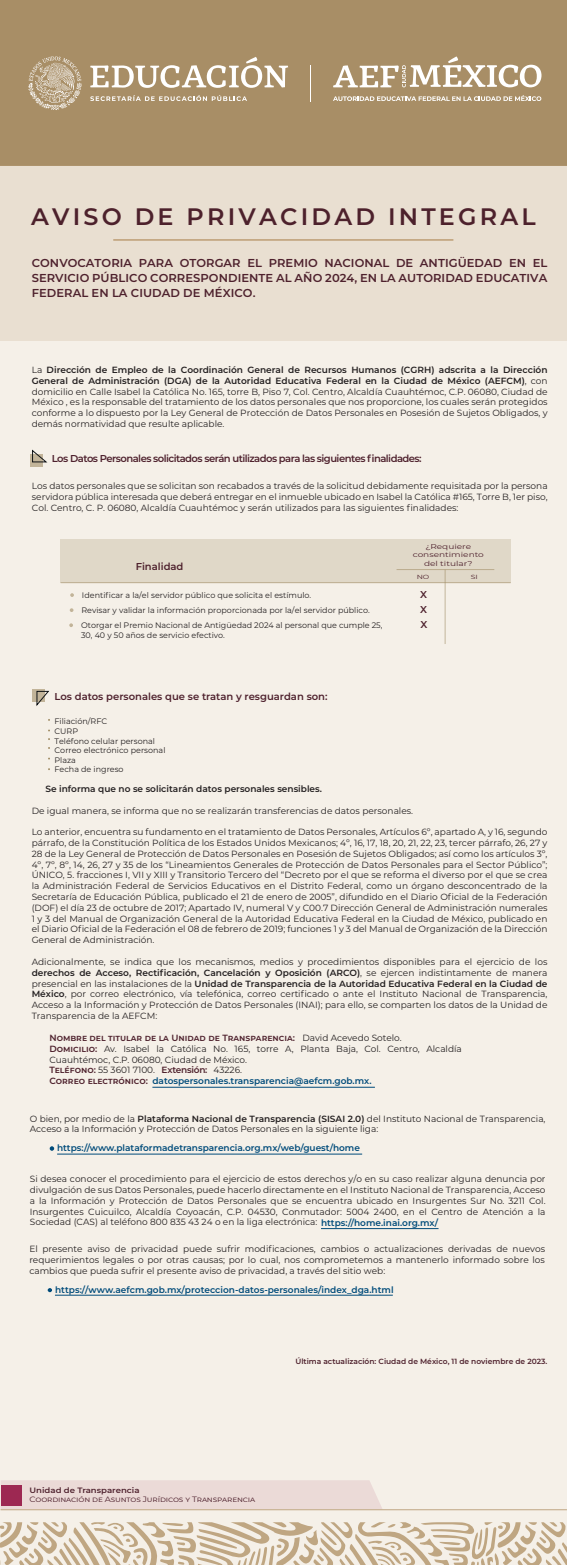
<style>
.page{position:relative;width:567px;height:1565px;background:#fff}
.page>*{position:absolute;margin:0;border:0;box-sizing:border-box;transform-origin:0 0}
.t1{font:600 23.8px "Montserrat";letter-spacing:.135em;color:#4d212c}
.t2{font:600 11.5px/15px "Montserrat";letter-spacing:.005em;color:#4e212d;text-align:justify}
.t3{font:600 10px/15px "Montserrat";letter-spacing:-.055em;color:#4e212d;text-align:justify}
.t4{font:9px/10.8px "Montserrat";color:#231f20;text-align:justify}
.t5{font:600 9px "Montserrat";color:#004b7a}
.t6{font:600 9px "Montserrat";color:#231f20}
.t7{font:8px/9.6px "Montserrat";color:#231f20}
.t8{font:7.8px "Montserrat";letter-spacing:-.02em;color:#4e212d;scale:1.1 1}
.t9{font:600 7.8px "Montserrat";color:#4e212d;scale:1.1 1}
.t10{font:600 7.5px "Montserrat";color:#4e212d}
.t11{font:7px/8.4px "Montserrat";color:#4e212d;text-align:center;scale:1.28 1}
.t12{font:6px "Montserrat";color:#4e212d;scale:1.28 1}
.s1{font-weight:600}
.s2{font-weight:600;color:#4e212d}
.s3{font-weight:600;color:#004b7a}
</style>
<div class="page">
<div style="left:0;top:165px;width:566px;height:1399px;background:#f5f0e8"></div>
<div style="left:1px;top:0;width:565px;height:165px;background:#a88e66"></div>
<hr style="left:310px;top:65px;width:1px;height:37px;background:#fff">
<svg style="left:333px;top:56px;width:208px;height:31px"></svg>
<svg style="left:333px;top:95px;width:207px;height:6px"></svg>
<svg style="left:90px;top:57px;width:198px;height:31px"></svg>
<svg style="left:90px;top:95px;width:157px;height:6px"></svg>
<svg style="left:28px;top:56px;width:54px;height:54px"></svg>
<div style="left:0;top:165px;width:566px;height:176px;background:#e9dfd1"></div>
<div style="left:30px;top:454px;width:13px;height:13px;background:#c2b499"></div>
<svg style="left:32px;top:449px;width:15px;height:14px"></svg>
<svg style="left:0;top:1522px;width:566px;height:42px"></svg>
<div style="left:32px;top:689px;width:13px;height:12px;background:#c2b499"></div>
<svg style="left:36px;top:690px;width:13px;height:16px"></svg>
<hr style="left:152px;top:1086px;width:222px;height:1px;background:#004b7a">
<hr style="left:57px;top:1153px;width:305px;height:1px;background:#004b7a">
<svg style="left:50px;top:1146px;width:4px;height:4px"></svg>
<hr style="left:320px;top:1228px;width:118px;height:1px;background:#004b7a">
<hr style="left:55px;top:1294px;width:337px;height:1px;background:#004b7a">
<svg style="left:48px;top:1288px;width:4px;height:3px"></svg>
<div style="left:1px;top:1480px;width:381px;height:28px;background:#ebdad7"></div>
<hr style="left:1px;top:1508px;width:565px;height:1px;background:#bfa682">
<div style="left:1px;top:1484px;width:20px;height:21px;background:#9d2852"></div>
<hr style="left:113px;top:239px;width:340px;height:1px;background:#b28d5d">
<div style="left:61px;top:538px;width:449px;height:44px;background:#e0d8c8"></div>
<hr style="left:61px;top:582px;width:449px;height:1px;background:#a18d65">
<hr style="left:396px;top:569px;width:98px;height:1px;background:#a18d65">
<hr style="left:444px;top:569px;width:1px;height:75px;background:#a18d65">
<svg style="left:70px;top:593px;width:4px;height:4px"></svg>
<svg style="left:70px;top:608px;width:3px;height:4px"></svg>
<svg style="left:69px;top:623px;width:4px;height:4px"></svg>
<h1 class="t1" style="left:31px;top:200px;width:505px">AVISO DE PRIVACIDAD INTEGRAL</h1>
<p class="t2" style="left:32px;top:255px;width:516px">CONVOCATORIA PARA OTORGAR EL PREMIO NACIONAL DE ANTIGÜEDAD EN EL SERVICIO PÚBLICO CORRESPONDIENTE AL AÑO 2024, EN LA AUTORIDAD EDUCATIVA FEDERAL EN LA CIUDAD DE MÉXICO.</p>
<p class="t4" style="left:32px;top:364px;width:517px">La <span class="s1">Dirección de Empleo de la Coordinación General de Recursos Humanos (CGRH) adscrita a la Dirección General de Administración (DGA) de la Autoridad Educativa Federal en la Ciudad de México (AEFCM)</span>, con domicilio en Calle Isabel la Católica No. 165, torre B, Piso 7, Col. Centro, Alcaldía Cuauhtémoc, C.P. 06080, Ciudad de México , es la responsable del tratamiento de los datos personales que nos proporcione, los cuales serán protegidos conforme a lo dispuesto por la Ley General de Protección de Datos Personales en Posesión de Sujetos Obligados, y demás normatividad que resulte aplicable.</p>
<p class="t3" style="left:52px;top:450px;width:371px">Los Datos Personales solicitados serán utilizados para las siguientes finalidades:</p>
<p class="t4" style="left:32px;top:480px;width:516px">Los datos personales que se solicitan son recabados a través de la solicitud debidamente requisitada por la persona servidora pública interesada que deberá entregar en el inmueble ubicado en Isabel la Católica #165, Torre B, 1er piso, Col. Centro, C. P. 06080, Alcaldía Cuauhtémoc y serán utilizados para las siguientes finalidades:</p>
<p class="t3" style="left:135px;top:558px;width:49px">Finalidad</p>
<p class="t7" style="left:81px;top:587px;width:302px;line-height:15.1px">Identificar a la/el servidor público que solicita el estímulo.<br>Revisar y validar la información proporcionada por la/el servidor público.<br>Otorgar el Premio Nacional de Antigüedad 2024 al personal que cumple 25,</p>
<p class="t7" style="left:81px;top:630px;width:145px">30, 40 y 50 años de servicio efectivo.</p>
<p class="t3" style="left:54px;top:688px;width:274px">Los datos personales que se tratan y resguardan son:</p>
<p class="t7" style="left:54px;top:716px;width:112px">Filiación/RFC<br>CURP<br>Teléfono celular personal<br>Correo electrónico personal<br>Plaza<br>Fecha de ingreso</p>
<p class="t6" style="left:45px;top:782px;width:278px">Se informa que no se solicitarán datos personales sensibles.</p>
<p class="t11" style="left:412px;top:541px;width:57px">¿Requiere consentimiento del titular?</p>
<p class="t12" style="left:416px;top:572px;width:11px">NO</p>
<p class="t3" style="left:420px;top:586px;width:9px">X X X</p>
<p class="t12" style="left:470px;top:572px;width:7px">SI</p>
<p class="t4" style="left:32px;top:804px;width:382px">De igual manera, se informa que no se realizarán transferencias de datos personales.</p>
<p class="t4" style="left:32px;top:826px;width:517px">Lo anterior, encuentra su fundamento en el tratamiento de Datos Personales, Artículos 6º, apartado A, y 16, segundo párrafo, de la Constitución Política de los Estados Unidos Mexicanos; 4º, 16, 17, 18, 20, 21, 22, 23, tercer párrafo, 26, 27 y 28 de la Ley General de Protección de Datos Personales en Posesión de Sujetos Obligados; así como los artículos 3º, 4º, 7º, 8º, 14, 26, 27 y 35 de los “Lineamientos Generales de Protección de Datos Personales para el Sector Público”; ÚNICO, 5. fracciones I, VII y XIII y Transitorio Tercero del “Decreto por el que se reforma el diverso por el que se crea la Administración Federal de Servicios Educativos en el Distrito Federal, como un órgano desconcentrado de la Secretaría de Educación Pública, publicado el 21 de enero de 2005”, difundido en el Diario Oficial de la Federación (DOF) el día 23 de octubre de 2017; Apartado IV, numeral V y C00.7 Dirección General de Administración numerales 1 y 3 del Manual de Organización General de la Autoridad Educativa Federal en la Ciudad de México, publicado en el Diario Oficial de la Federación el 08 de febrero de 2019; funciones 1 y 3 del Manual de Organización de la Dirección General de Administración.</p>
<p class="t4" style="left:32px;top:955px;width:517px">Adicionalmente, se indica que los mecanismos, medios y procedimientos disponibles para el ejercicio de los <span class="s1">derechos de Acceso, Rectificación, Cancelación y Oposición (ARCO)</span>, se ejercen indistintamente de manera presencial en las instalaciones de la <span class="s1">Unidad de Transparencia de la Autoridad Educativa Federal en la Ciudad de México</span>, por correo electrónico, vía telefónica, correo certificado o ante el Instituto Nacional de Transparencia, Acceso a la Información y Protección de Datos Personales (INAI); para ello, se comparten los datos de la Unidad de Transparencia de la AEFCM:</p>
<p class="t4" style="left:49px;top:1031px;width:413px;text-align:left"><span class="s2">Nombre del titular de la Unidad de Transparencia:</span> David Acevedo Sotelo.<br><span class="s2">Domicilio:</span> Av. Isabel la Católica No. 165, torre A, Planta Baja, Col. Centro, Alcaldía Cuauhtémoc, C.P. 06080, Ciudad de México.<br><span class="s2">Teléfono:</span> 55 3601 7100. <span class="s2">Extensión:</span> 43226.<br><span class="s2">Correo electrónico:</span> <span class="s3">datospersonales.transparencia@aefcm.gob.mx.</span></p>
<p class="t4" style="left:30px;top:1112px;width:516px">O bien, por medio de la <span class="s1">Plataforma Nacional de Transparencia (SISAI 2.0)</span> del Instituto Nacional de Transparencia,<br>Acceso a la Información y Protección de Datos Personales en la siguiente liga:</p>
<p class="t5" style="left:57px;top:1141px;width:304px">https://www.plataformadetransparencia.org.mx/web/guest/home</p>
<p class="t4" style="left:30px;top:1173px;width:516px">Si desea conocer el procedimiento para el ejercicio de estos derechos y/o en su caso realizar alguna denuncia por divulgación de sus Datos Personales, puede hacerlo directamente en el Instituto Nacional de Transparencia, Acceso a la Información y Protección de Datos Personales que se encuentra ubicado en Insurgentes Sur No. 3211 Col.<br>Insurgentes Cuicuilco, Alcaldía Coyoacán, C.P. 04530, Conmutador: 5004 2400, en el Centro de Atención a la</p>
<p class="t4" style="left:29px;top:1243px;width:516px">El presente aviso de privacidad puede sufrir modificaciones, cambios o actualizaciones derivadas de nuevos requerimientos legales o por otras causas; por lo cual, nos comprometemos a mantenerlo informado sobre los cambios que pueda sufrir el presente aviso de privacidad, a través del sitio web:</p>
<p class="t4" style="left:30px;top:1216px;width:409px">Sociedad (CAS) al teléfono 800 835 43 24 o en la liga electrónica: <span class="s3">https://home.inai.org.mx/</span></p>
<p class="t5" style="left:55px;top:1283px;width:339px">https://www.aefcm.gob.mx/proteccion-datos-personales/index_dga.html</p>
<p class="t10" style="left:295px;top:1355px;width:253px">Última actualización: Ciudad de México, 11 de noviembre de 2023.</p>
<p class="t9" style="left:29px;top:1484px;width:101px">Unidad de Transparencia</p>
<p class="t8" style="left:29px;top:1493px;width:206px">Coordinación de Asuntos Jurídicos y Transparencia</p>
</div>
